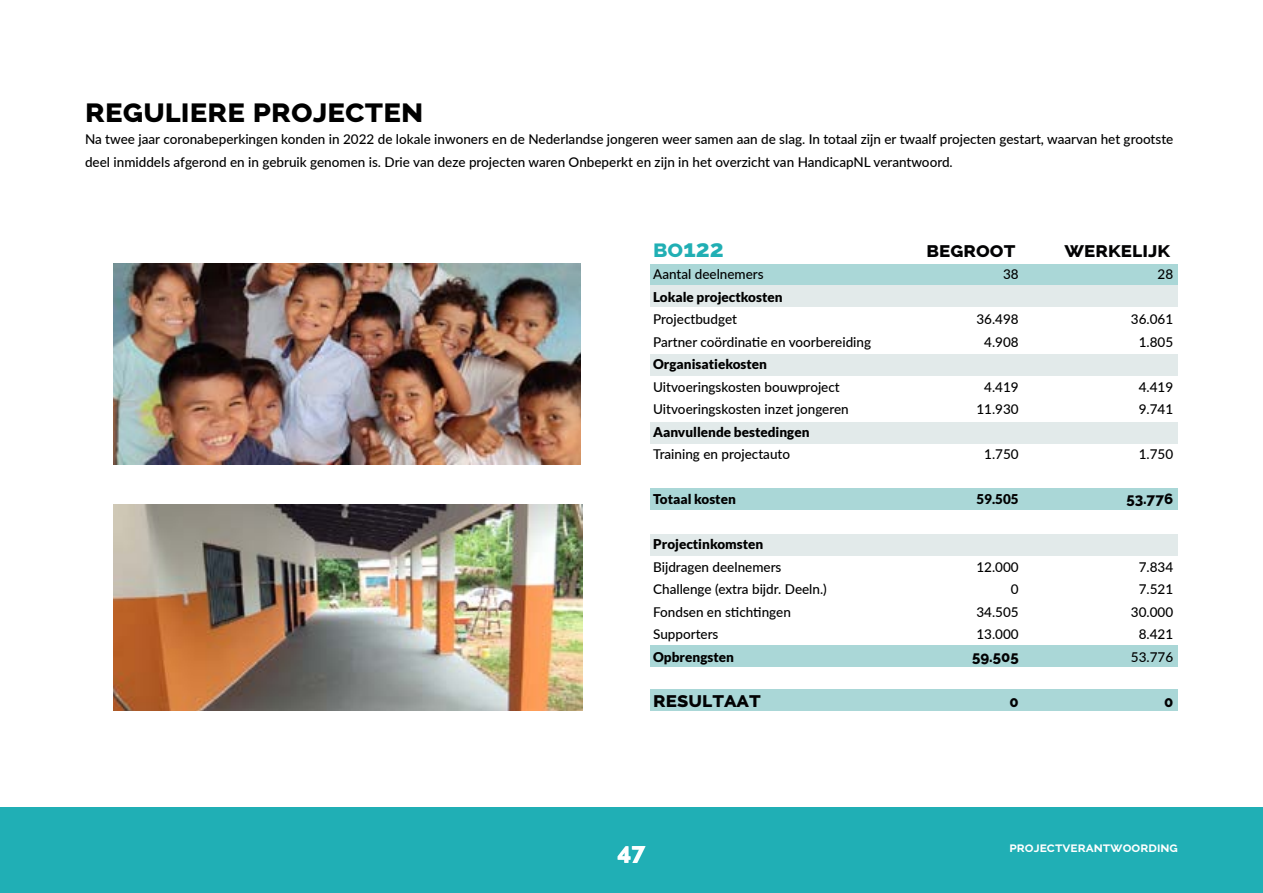
<style>
.page{position:relative;width:1263px;height:893px;background:#fff}
.page>*{position:absolute;margin:0;border:0;box-sizing:border-box;transform-origin:0 0}
.t1{font:800 33px "Raleway";color:#000}
.t2{font:800 24px "Raleway";color:#21afb4}
.t3{font:800 24px "Raleway";color:#fff}
.t4{font:800 21px "Raleway";color:#020203}
.t5{font:800 15px "Raleway";color:#020203}
.t6{font:500 13.5px/22.5px "Lato";color:#000}
.t7{font:900 13.5px "Lato";color:#000}
.t8{font:700 13.5px "Raleway";color:#fff}
</style>
<div class="page">
<div style="left:650px;top:264px;width:528px;height:22px;background:#aad7d7"></div>
<div style="left:650px;top:286px;width:528px;height:21px;background:#e2eaea"></div>
<div style="left:650px;top:354px;width:528px;height:21px;background:#e2eaea"></div>
<div style="left:650px;top:422px;width:528px;height:22px;background:#e2eaea"></div>
<div style="left:650px;top:488px;width:528px;height:22px;background:#aad7d7"></div>
<div style="left:650px;top:534px;width:528px;height:21px;background:#e2eaea"></div>
<div style="left:650px;top:645px;width:528px;height:22px;background:#aad7d7"></div>
<div style="left:650px;top:689px;width:528px;height:21px;background:#aad7d7"></div>
<img style="left:113px;top:264px;width:468px;height:200px">
<img style="left:113px;top:504px;width:469px;height:206px">
<div style="left:0;top:808px;width:1263px;height:85px;background:#20afb5"></div>
<h1 class="t1" style="left:85px;top:91px;width:340px">reguliere projecten</h1>
<p class="t6" style="left:85px;top:127px;width:1090px">Na twee jaar coronabeperkingen konden in 2022 de lokale inwoners en de Nederlandse jongeren weer samen aan de slag. In totaal zijn er twaalf projecten gestart, waarvan het grootste deel inmiddels afgerond en in gebruik genomen is. Drie van deze projecten waren Onbeperkt en zijn in het overzicht van HandicapNL verantwoord.</p>
<h2 class="t2" style="left:653px;top:234px;width:72px">bo122</h2>
<p class="t6" style="left:653px;top:262px;width:112px">Aantal deelnemers</p>
<p class="t7" style="left:653px;top:289px;width:131px">Lokale projectkosten</p>
<p class="t6" style="left:653px;top:307px;width:219px">Projectbudget<br>Partner coördinatie en voorbereiding</p>
<p class="t7" style="left:653px;top:356px;width:115px">Organisatiekosten</p>
<p class="t6" style="left:653px;top:375px;width:197px">Uitvoeringskosten bouwproject<br>Uitvoeringskosten inzet jongeren</p>
<p class="t7" style="left:653px;top:424px;width:158px">Aanvullende bestedingen</p>
<p class="t6" style="left:653px;top:442px;width:138px">Training en projectauto</p>
<p class="t7" style="left:653px;top:491px;width:84px">Totaal kosten</p>
<p class="t7" style="left:653px;top:536px;width:112px">Projectinkomsten</p>
<p class="t6" style="left:653px;top:555px;width:175px">Bijdragen deelnemers<br>Challenge (extra bijdr. Deeln.)<br>Fondsen en stichtingen<br>Supporters</p>
<p class="t7" style="left:653px;top:649px;width:82px">Opbrengsten</p>
<h3 class="t4" style="left:653px;top:687px;width:109px">resultaat</h3>
<h3 class="t4" style="left:926px;top:237px;width:91px">begroot</h3>
<p class="t6" style="left:1003px;top:262px;width:17px">38</p>
<p class="t6" style="left:976px;top:307px;width:44px;text-align:center">36.498<br>4.908</p>
<p class="t6" style="left:976px;top:375px;width:44px;text-align:center">4.419<br>11.930</p>
<p class="t6" style="left:984px;top:442px;width:36px">1.750</p>
<p class="t7" style="left:976px;top:491px;width:44px">59.505</p>
<p class="t6" style="left:976px;top:555px;width:44px;text-align:right">12.000<br>0<br>34.505<br>13.000</p>
<p class="t5" style="left:972px;top:648px;width:48px">59.505</p>
<p class="t5" style="left:1009px;top:693px;width:11px">0</p>
<h3 class="t4" style="left:1064px;top:237px;width:107px">werkelijk</h3>
<p class="t6" style="left:1157px;top:262px;width:17px">28</p>
<p class="t6" style="left:1131px;top:307px;width:44px;text-align:center">36.061<br>1.805</p>
<p class="t6" style="left:1139px;top:375px;width:36px">4.419<br>9.741</p>
<p class="t6" style="left:1139px;top:442px;width:36px">1.750</p>
<p class="t5" style="left:1126px;top:490px;width:48px">53.776</p>
<p class="t6" style="left:1131px;top:555px;width:44px;text-align:center">7.834<br>7.521<br>30.000<br>8.421<br>53.776</p>
<p class="t5" style="left:1164px;top:693px;width:11px">0</p>
<h2 class="t3" style="left:618px;top:838px;width:29px">47</h2>
<p class="t8" style="left:1009px;top:840px;width:170px">projectverantwoording</p>
</div>
